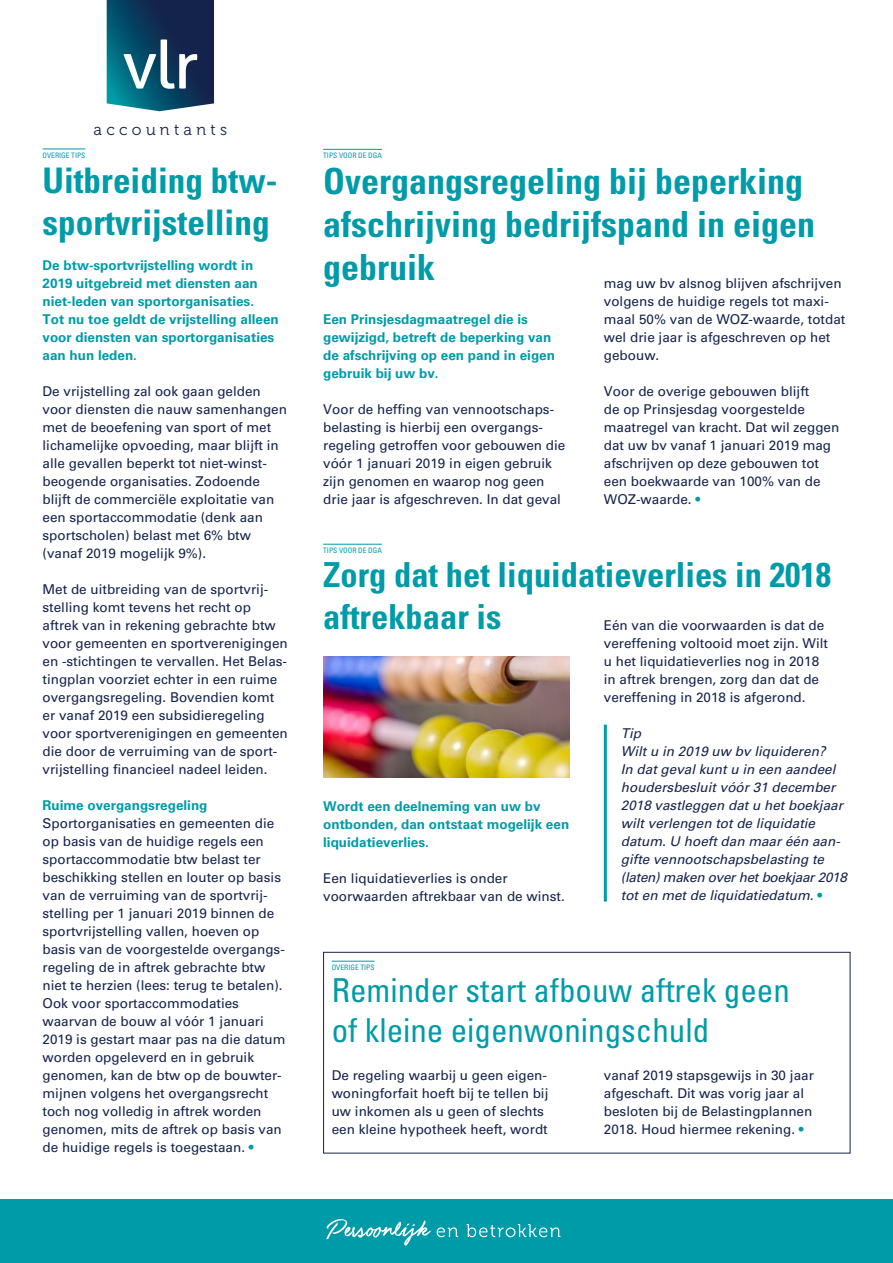
<style>
.page{position:relative;width:893px;height:1263px;background:#fff}
.page>*{position:absolute;margin:0;border:0;box-sizing:border-box;transform-origin:0 0}
.t1{font:700 condensed 36px/43.2px "Univers LT Std";color:#009ba8}
.t2{font:700 condensed 35.25px/42.3px "Univers LT Std";color:#009ba8}
.t3{font:700 condensed 34.5px/41.4px "Univers LT Std";color:#009ba8}
.t4{font:condensed 33px/39.6px "Univers LT Std";color:#009ba8}
.t5{font:15.9px "Museo 300";letter-spacing:.275em;color:#13234b}
.t6{font:13.5px/18px "Univers LT Std";color:#13234b}
.t7{font:700 13.5px/18px "Univers LT Std";color:#009ba8}
.t8{font:italic 13.5px/18px "Univers LT Std";color:#13234b}
.t9{font:condensed 7.5px "Univers LT Std";color:#009ba8}
.s1{color:#009ba8}
.s2{font-style:normal;color:#009ba8}
</style>
<div class="page">
<div style="left:0;top:1199px;width:893px;height:64px;background:#009ba8"></div>
<svg style="left:326px;top:1219px;width:234px;height:27px"></svg>
<svg style="left:107px;top:0;width:107px;height:111px;background:#275774"></svg>
<div style="left:323px;top:952px;width:527px;height:201px;border:1px solid #13234b"></div>
<hr style="left:43px;top:149px;width:42px;height:1px;background:#009ba8">
<hr style="left:332px;top:961px;width:43px;height:1px;background:#009ba8">
<hr style="left:323px;top:544px;width:59px;height:1px;background:#009ba8">
<hr style="left:604px;top:725px;width:3px;height:176px;background:#009ba8">
<img style="left:323px;top:657px;width:247px;height:120px">
<hr style="left:323px;top:149px;width:59px;height:1px;background:#009ba8">
<p class="t5" style="left:94px;top:121px;width:135px">accountants</p>
<p class="t9" style="left:43px;top:151px;width:44px">OVERIGE TIPS</p>
<h2 class="t2" style="left:43px;top:159px;width:237px">Uitbreiding btw&shy;sportvrijstelling</h2>
<p class="t7" style="left:43px;top:256px;width:238px">De btw-sportvrijstelling wordt in<br>2019 uitgebreid met diensten aan niet-leden van sportorganisaties.<br>Tot nu toe geldt de vrijstelling alleen voor diensten van sportorganisaties aan hun leden.</p>
<p class="t6" style="left:43px;top:382px;width:246px">De vrijstelling zal ook gaan gelden voor diensten die nauw samenhangen met de beoefening van sport of met lichamelijke opvoeding, maar blijft in alle gevallen beperkt tot niet-winst&shy;beogende organisaties. Zodoende blijft de commerciële exploitatie van een sportaccommodatie (denk aan sportscholen) belast met 6% btw (vanaf 2019 mogelijk 9%).</p>
<p class="t6" style="left:43px;top:580px;width:247px">Met de uitbreiding van de sportvrij&shy;stelling komt tevens het recht op aftrek van in rekening gebrachte btw voor gemeenten en sportverenigingen en -stichtingen te vervallen. Het Belas&shy;tingplan voorziet echter in een ruime overgangsregeling. Bovendien komt er vanaf 2019 een subsidieregeling voor sportverenigingen en gemeenten die door de verruiming van de sport&shy;vrijstelling financieel nadeel leiden.</p>
<p class="t7" style="left:43px;top:796px;width:167px">Ruime overgangsregeling</p>
<p class="t6" style="left:43px;top:814px;width:245px">Sportorganisaties en gemeenten die op basis van de huidige regels een sportaccommodatie btw belast ter beschikking stellen en louter op basis van de verruiming van de sportvrij&shy;stelling per 1 januari 2019 binnen de sportvrijstelling vallen, hoeven op basis van de voorgestelde overgangs&shy;regeling de in aftrek gebrachte btw niet te herzien (lees: terug te betalen).<br>Ook voor sportaccommodaties waarvan de bouw al vóór 1 januari 2019 is gestart maar pas na die datum worden opgeleverd en in gebruik genomen, kan de btw op de bouwter&shy;mijnen volgens het overgangsrecht toch nog volledig in aftrek worden genomen, mits de aftrek op basis van de huidige regels is toegestaan. <span class="s1">•</span></p>
<p class="t9" style="left:323px;top:151px;width:60px">TIPS VOOR DE DGA</p>
<h1 class="t1" style="left:323px;top:160px;width:493px">Overgangsregeling bij beperking afschrijving bedrijfspand in eigen gebruik</h1>
<p class="t6" style="left:604px;top:274px;width:243px">mag uw bv alsnog blijven afschrijven volgens de huidige regels tot maxi&shy;maal 50% van de WOZ-waarde, totdat wel drie jaar is afgeschreven op het gebouw.</p>
<p class="t6" style="left:604px;top:382px;width:237px">Voor de overige gebouwen blijft<br>de op Prinsjesdag voorgestelde maatregel van kracht. Dat wil zeggen dat uw bv vanaf 1 januari 2019 mag afschrijven op deze gebouwen tot een boekwaarde van 100% van de<br>WOZ-waarde. <span class="s1">•</span></p>
<p class="t7" style="left:323px;top:310px;width:233px">Een Prinsjesdagmaatregel die is gewijzigd, betreft de beperking van de afschrijving op een pand in eigen gebruik bij uw bv.</p>
<p class="t6" style="left:323px;top:400px;width:244px">Voor de heffing van vennootschaps&shy;belasting is hierbij een overgangs&shy;regeling getroffen voor gebouwen die vóór 1 januari 2019 in eigen gebruik zijn genomen en waarop nog geen drie jaar is afgeschreven. In dat geval</p>
<p class="t9" style="left:323px;top:546px;width:60px">TIPS VOOR DE DGA</p>
<h3 class="t3" style="left:323px;top:554px;width:509px">Zorg dat het liquidatieverlies in 2018 aftrekbaar is</h3>
<p class="t6" style="left:604px;top:616px;width:226px">Eén van die voorwaarden is dat de vereffening voltooid moet zijn. Wilt u het liquidatieverlies nog in 2018 in aftrek brengen, zorg dan dat de vereffening in 2018 is afgerond.</p>
<p class="t8" style="left:621px;top:725px;width:228px">Tip<br>Wilt u in 2019 uw bv liquideren?<br>In dat geval kunt u in een aandeel houdersbesluit vóór 31 december<br>2018 vastleggen dat u het boekjaar wilt verlengen tot de liquidatie datum. U hoeft dan maar één aan&shy;gifte vennootschapsbelasting te (laten) maken over het boekjaar 2018 tot en met de liquidatiedatum. <span class="s2">•</span></p>
<p class="t7" style="left:323px;top:798px;width:248px">Wordt een deelneming van uw bv ontbonden, dan ontstaat mogelijk een liquidatieverlies.</p>
<p class="t6" style="left:323px;top:870px;width:243px">Een liquidatieverlies is onder voorwaarden aftrekbaar van de winst.</p>
<p class="t9" style="left:332px;top:963px;width:44px">OVERIGE TIPS</p>
<h3 class="t4" style="left:332px;top:970px;width:460px">Reminder start afbouw aftrek geen of kleine eigenwoningschuld</h3>
<p class="t6" style="left:332px;top:1066px;width:218px">De regeling waarbij u geen eigen&shy;woningforfait hoeft bij te tellen bij uw inkomen als u geen of slechts een kleine hypotheek heeft, wordt</p>
<p class="t6" style="left:604px;top:1066px;width:212px">vanaf 2019 stapsgewijs in 30 jaar afgeschaft. Dit was vorig jaar al besloten bij de Belastingplannen<br>2018. Houd hiermee rekening. <span class="s1">•</span></p>
</div>
